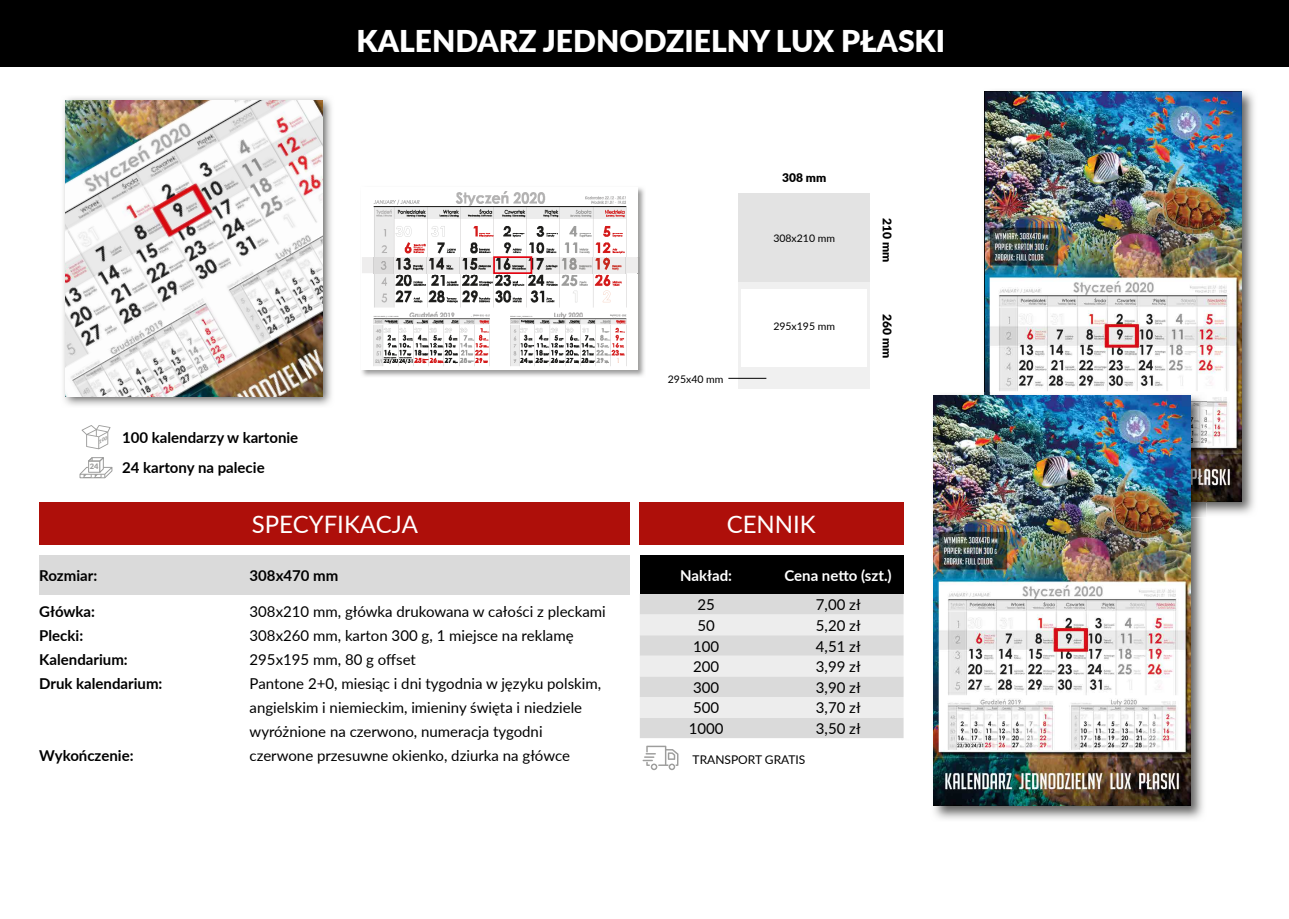
<style>
.page{position:relative;width:1289px;height:919px;background:#fff}
.page>*{position:absolute;margin:0;border:0;box-sizing:border-box;transform-origin:0 0}
.t1{font:900 30px "Lato";color:#fff}
.t2{font:24px "Lato";color:#fff}
.t3{font:15px/24px "Lato";color:#000}
.t4{font:700 15px/24px "Lato";color:#000}
.t5{font:700 15px "Lato";color:#fff}
.t6{font:900 12px "Lato";color:#000}
.t7{font:12px "Lato";color:#000}
.t8{font:10.5px "Lato";color:#000}
.t9{font:900 7.5px "Lato";color:#9d9d9c}
</style>
<div class="page">
<div style="left:0;top:0;width:12px;height:25px;background:#000"></div>
<div style="left:0;top:13px;width:13px;height:54px;background:#000"></div>
<div style="left:639px;top:502px;width:264px;height:42px;background:#ae0f0a"></div>
<div style="left:39px;top:502px;width:590px;height:42px;background:#ae0f0a"></div>
<div style="left:39px;top:554px;width:210px;height:40px;background:#dadada"></div>
<div style="left:640px;top:555px;width:132px;height:39px;background:#000"></div>
<div style="left:772px;top:555px;width:131px;height:39px;background:#000"></div>
<svg style="left:79px;top:457px;width:34px;height:21px"></svg>
<div style="left:13px;top:0;width:1275px;height:25px;background:#000"></div>
<img style="left:999px;top:90px;width:255px;height:425px">
<img style="left:984px;top:91px;width:257px;height:410px">
<img style="left:63px;top:97px;width:269px;height:309px">
<img style="left:66px;top:100px;width:257px;height:296px">
<img style="left:361px;top:187px;width:284px;height:190px">
<div style="left:362px;top:187px;width:276px;height:183px;background:#fff"></div>
<img style="left:373px;top:191px;width:253px;height:175px">
<svg style="left:640px;top:594px;width:263px;height:144px;background:#e2e2e2"></svg>
<div style="left:249px;top:554px;width:380px;height:40px;background:#dadada"></div>
<div style="left:13px;top:13px;width:1275px;height:54px;background:#000"></div>
<div style="left:738px;top:193px;width:132px;height:90px;background:#e3e3e3"></div>
<div style="left:738px;top:283px;width:132px;height:106px;background:#f0f0f0"></div>
<div style="left:741px;top:289px;width:126px;height:77px;background:#fff"></div>
<hr style="left:728px;top:378px;width:38px;height:1px;background:#000">
<svg style="left:362px;top:257px;width:277px;height:16px;background:#cdc8c8"></svg>
<div style="left:493px;top:256px;width:39px;height:18px;border:2px solid #e30613"></div>
<img style="left:934px;top:394px;width:269px;height:425px">
<img style="left:984px;top:392px;width:222px;height:109px">
<img style="left:933px;top:395px;width:257px;height:410px">
<svg style="left:642px;top:745px;width:36px;height:25px"></svg>
<svg style="left:82px;top:425px;width:28px;height:24px"></svg>
<h1 class="t1" style="left:356px;top:18px;width:590px">KALENDARZ JEDNODZIELNY LUX PŁASKI</h1>
<p class="t6" style="left:782px;top:169px;width:46px">308 mm</p>
<p class="t8" style="left:773px;top:231px;width:63px">308x210 mm</p>
<p class="t9" style="left:90px;top:461px;width:10px">24</p>
<p class="t4" style="left:122px;top:425px;width:178px">100 kalendarzy w kartonie</p>
<p class="t4" style="left:122px;top:455px;width:144px">24 kartony na palecie</p>
<p class="t8" style="left:668px;top:371px;width:57px">295x40 mm</p>
<p class="t8" style="left:773px;top:319px;width:63px">295x195 mm</p>
<h2 class="t2" style="left:252px;top:507px;width:168px">SPECYFIKACJA</h2>
<h2 class="t2" style="left:726px;top:507px;width:91px">CENNIK</h2>
<p class="t6" style="left:896px;top:218px;width:46px;rotate:90deg">210 mm</p>
<p class="t6" style="left:896px;top:314px;width:46px;rotate:90deg">260 mm</p>
<p class="t4" style="left:39px;top:562px;width:59px">Rozmiar:</p>
<p class="t4" style="left:39px;top:599px;width:125px">Główka:<br>Plecki:<br>Kalendarium:<br>Druk kalendarium:</p>
<p class="t4" style="left:39px;top:743px;width:96px">Wykończenie:</p>
<p class="t4" style="left:249px;top:562px;width:90px">308x470 mm</p>
<p class="t3" style="left:249px;top:599px;width:358px">308x210 mm, główka drukowana w całości z pleckami 308x260 mm, karton 300 g, 1 miejsce na reklamę 295x195 mm, 80 g offset<br>Pantone 2+0, miesiąc i dni tygodnia w języku polskim, angielskim i niemieckim, imieniny święta i niedziele wyróżnione na czerwono, numeracja tygodni czerwone przesuwne okienko, dziurka na główce</p>
<p class="t5" style="left:680px;top:564px;width:53px">Nakład:</p>
<p class="t5" style="left:784px;top:564px;width:109px">Cena netto (szt.)</p>
<p class="t3" style="left:697px;top:592px;width:19px">25</p>
<p class="t3" style="left:816px;top:592px;width:46px">7,00 zł</p>
<p class="t3" style="left:697px;top:612px;width:19px">50</p>
<p class="t3" style="left:816px;top:612px;width:46px">5,20 zł</p>
<p class="t3" style="left:693px;top:633px;width:28px">100</p>
<p class="t3" style="left:816px;top:633px;width:46px">4,51 zł</p>
<p class="t3" style="left:693px;top:654px;width:28px">200</p>
<p class="t3" style="left:816px;top:654px;width:46px">3,99 zł</p>
<p class="t3" style="left:693px;top:674px;width:28px">300</p>
<p class="t3" style="left:816px;top:674px;width:46px">3,90 zł</p>
<p class="t3" style="left:693px;top:695px;width:28px">500</p>
<p class="t3" style="left:816px;top:695px;width:46px">3,70 zł</p>
<p class="t3" style="left:688px;top:715px;width:36px">1000</p>
<p class="t3" style="left:816px;top:715px;width:46px">3,50 zł</p>
<p class="t7" style="left:692px;top:751px;width:114px">TRANSPORT GRATIS</p>
</div>
